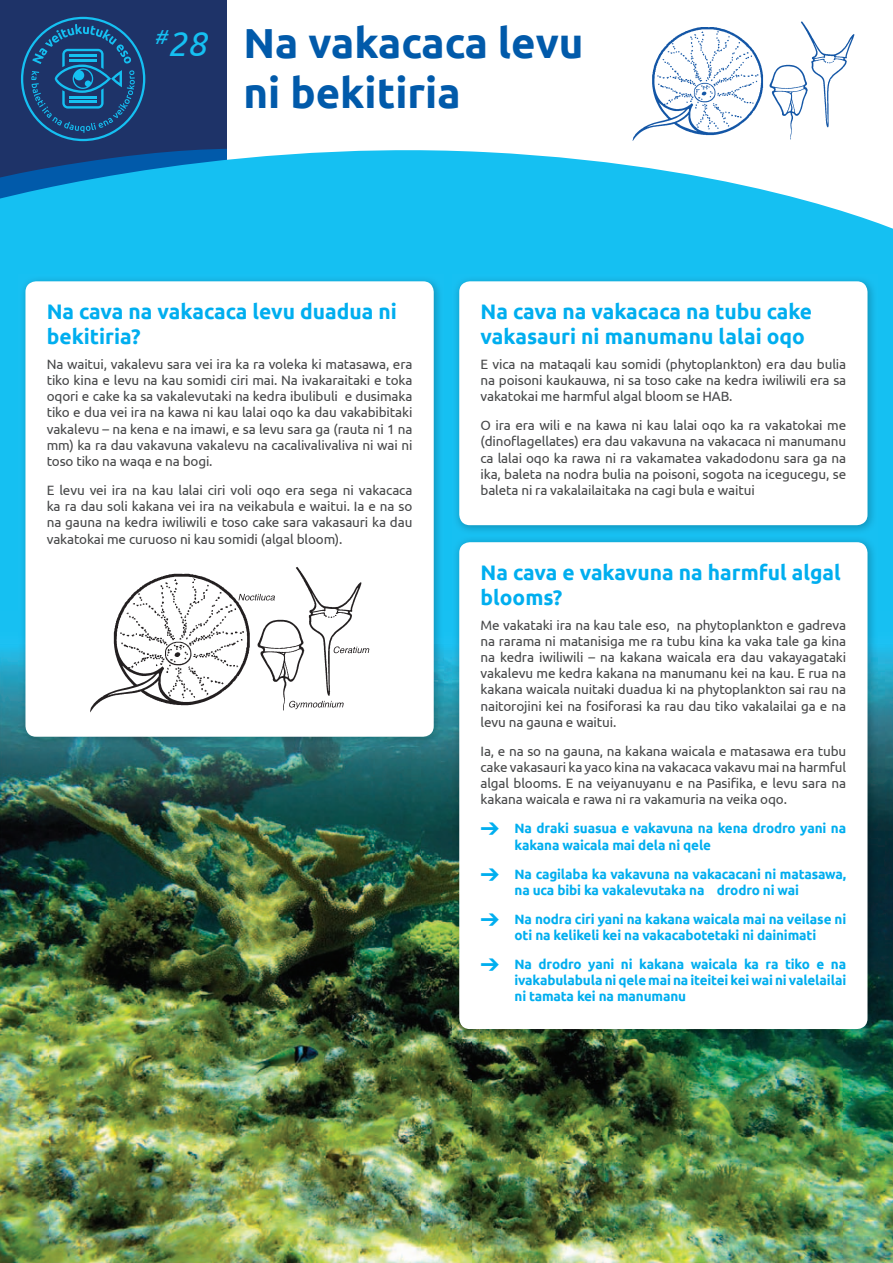
<style>
.page{position:relative;width:893px;height:1263px;background:#fff}
.page>*{position:absolute;margin:0;border:0;box-sizing:border-box;transform-origin:0 0}
.t1{font:700 42px/50.4px "Ubuntu";color:#015aaa}
.t2{font:700 21px/25.2px "Ubuntu";color:#00aeef}
.t3{font:13.5px/16.2px "Ubuntu";letter-spacing:-.01em;color:#464748;text-align:justify}
.t4{font:700 13.5px/16.2px "Ubuntu";letter-spacing:-.01em;color:#00aeef}
.s1{font-weight:400;font-style:italic;font-size:34.65px;color:#15c0f2}
</style>
<div class="page">
<div style="left:0;top:0;width:227px;height:210px;background:#1e3368"></div>
<svg style="left:0;top:141px;width:893px;height:469px;fill:#15c0f2"></svg>
<svg style="left:21px;top:17px;width:124px;height:124px"></svg>
<img style="left:0;top:644px;width:50px;height:619px">
<img style="left:420px;top:644px;width:52px;height:619px">
<img style="left:842px;top:644px;width:51px;height:619px">
<img style="left:50px;top:746px;width:370px;height:517px">
<img style="left:472px;top:1039px;width:370px;height:224px">
<img style="left:19px;top:275px;width:425px;height:471px">
<div style="left:25px;top:281px;width:409px;height:456px;background:#fff;border-radius:11px"></div>
<img style="left:90px;top:567px;width:280px;height:146px">
<img style="left:453px;top:275px;width:424px;height:764px">
<div style="left:459px;top:281px;width:408px;height:244px;background:#fff;border-radius:11px"></div>
<div style="left:459px;top:542px;width:408px;height:487px;background:#fff;border-radius:11px"></div>
<img style="left:631px;top:21px;width:231px;height:124px">
<svg style="left:748px;top:42px;width:37px;height:10px"></svg>
<svg style="left:829px;top:84px;width:33px;height:10px"></svg>
<svg style="left:793px;top:129px;width:48px;height:10px"></svg>
<h1 class="t1" style="left:243px;top:17px;width:342px;text-indent:-89px"><sup>#</sup><span class="s1">28</span> Na vakacaca levu ni bekitiria</h1>
<h2 class="t2" style="left:47px;top:298px;width:352px">Na cava na vakacaca levu duadua ni bekitiria?</h2>
<p class="t3" style="left:47px;top:356px;width:367px">Na waitui, vakalevu sara vei ira ka ra voleka ki matasawa, era tiko kina e levu na kau somidi ciri mai. Na ivakaraitaki e toka oqori e cake ka sa vakalevutaki na kedra ibulibuli e dusimaka tiko e dua vei ira na kawa ni kau lalai oqo ka dau vakabibitaki vakalevu – na kena e na imawi, e sa levu sara ga (rauta ni 1 na mm) ka ra dau vakavuna vakalevu na cacalivalivaliva ni wai ni toso tiko na waqa e na bogi.</p>
<p class="t3" style="left:47px;top:482px;width:367px">E levu vei ira na kau lalai ciri voli oqo era sega ni vakacaca ka ra dau soli kakana vei ira na veikabula e waitui. Ia e na so na gauna na kedra iwiliwili e toso cake sara vakasauri ka dau vakatokai me curuoso ni kau somidi (algal bloom).</p>
<h2 class="t2" style="left:480px;top:298px;width:333px">Na cava na vakacaca na tubu cake vakasauri ni manumanu lalai oqo</h2>
<p class="t3" style="left:480px;top:356px;width:367px">E vica na mataqali kau somidi (phytoplankton) era dau bulia na poisoni kaukauwa, ni sa toso cake na kedra iwiliwili era sa vakatokai me harmful algal bloom se HAB.</p>
<p class="t3" style="left:480px;top:417px;width:367px">O ira era wili e na kawa ni kau lalai oqo ka ra vakatokai me (dinoflagellates) era dau vakavuna na vakacaca ni manumanu ca lalai oqo ka rawa ni ra vakamatea vakadodonu sara ga na ika, baleta na nodra bulia na poisoni, sogota na icegucegu, se baleta ni ra vakalailaitaka na cagi bula e waitui</p>
<h2 class="t2" style="left:480px;top:559px;width:362px">Na cava e vakavuna na harmful algal blooms?</h2>
<p class="t3" style="left:480px;top:617px;width:367px">Me vakataki ira na kau tale eso, na phytoplankton e gadreva na rarama ni matanisiga me ra tubu kina ka vaka tale ga kina na kedra iwiliwili – na kakana waicala era dau vakayagataki vakalevu me kedra kakana na manumanu kei na kau. E rua na kakana waicala nuitaki duadua ki na phytoplankton sai rau na naitorojini kei na fosiforasi ka rau dau tiko vakalailai ga e na levu na gauna e waitui.</p>
<p class="t3" style="left:480px;top:743px;width:367px">Ia, e na so na gauna, na kakana waicala e matasawa era tubu cake vakasauri ka yaco kina na vakacaca vakavu mai na harmful algal blooms. E na veiyanuyanu e na Pasifika, e levu sara na kakana waicala e rawa ni ra vakamuria na veika oqo.</p>
<p class="t4" style="left:514px;top:820px;width:333px">Na draki suasua e vakavuna na kena drodro yani na kakana waicala mai dela ni qele</p>
<p class="t4" style="left:514px;top:865px;width:333px">Na cagilaba ka vakavuna na vakacacani ni matasawa, na uca bibi ka vakalevutaka na drodro ni wai</p>
<p class="t4" style="left:514px;top:911px;width:333px">Na nodra ciri yani na kakana waicala mai na veilase ni oti na kelikeli kei na vakacabotetaki ni dainimati</p>
<p class="t4" style="left:514px;top:956px;width:333px;text-align:justify">Na drodro yani ni kakana waicala ka ra tiko e na ivakabulabula ni qele mai na iteitei kei wai ni valelailai ni tamata kei na manumanu</p>
</div>
